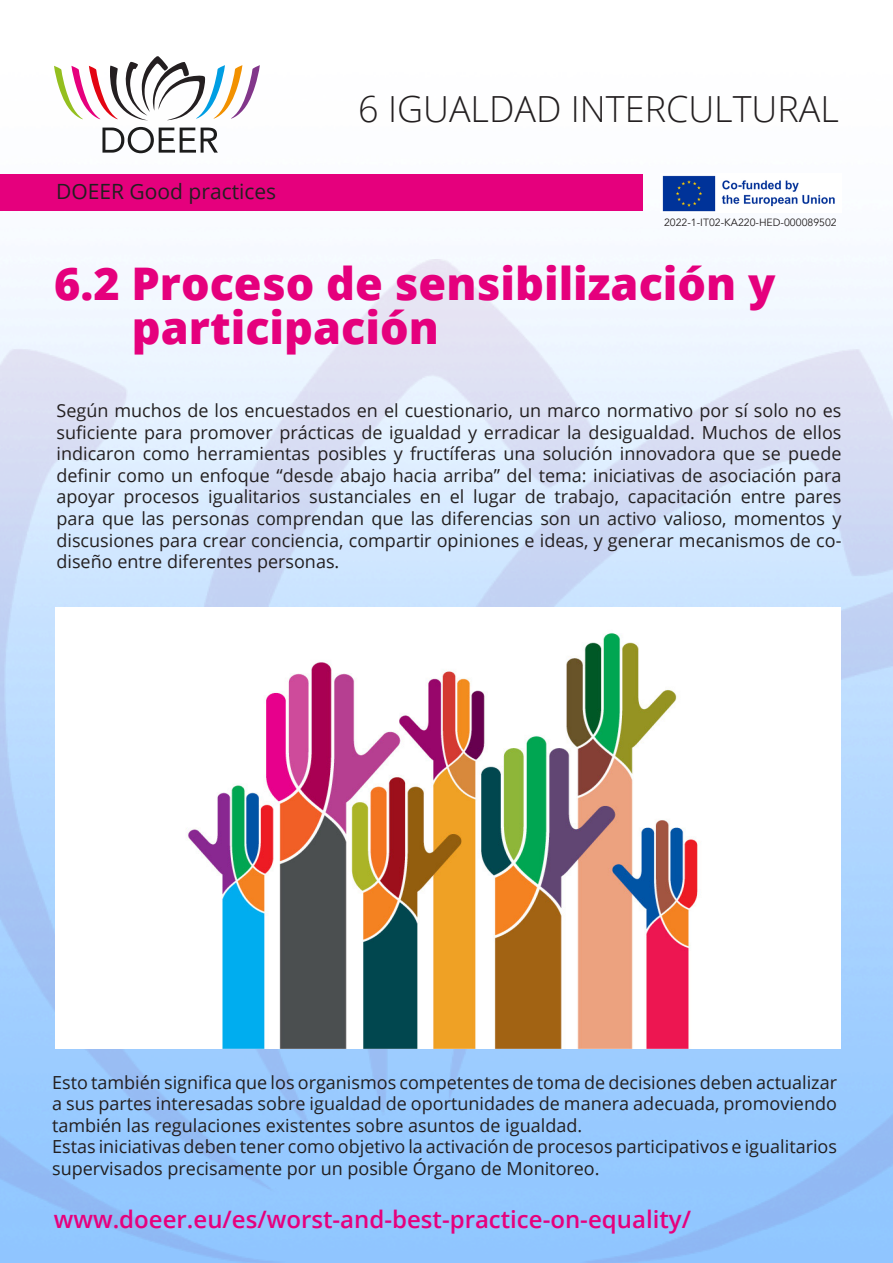
<style>
.page{position:relative;width:893px;height:1263px;background:#fff}
.page>*{position:absolute;margin:0;border:0;box-sizing:border-box;transform-origin:0 0}
.t1{font:800 45px/43.5px "Open Sans";color:#e5007d}
.t2{font:300 36px "Open Sans";color:#231f20}
.t3{font:600 24px "Open Sans";color:#e6007d}
.t4{font:21px "Open Sans";color:#231f20}
.t5{font:18px/21.6px "Open Sans";color:#231f20;text-align:justify}
.t6{font:10.5px "Avenir";color:#231f20}
</style>
<div class="page">
<div style="left:0;top:175px;width:642px;height:36px;background:#e5007d"></div>
<svg style="left:54px;top:56px;width:206px;height:65px"></svg>
<svg style="left:102px;top:127px;width:116px;height:26px"></svg>
<img style="left:662px;top:175px;width:173px;height:37px">
<img style="left:185px;top:630px;width:517px;height:419px">
<p class="t4" style="left:56px;top:177px;width:222px">DOEER Good practices</p>
<h2 class="t2" style="left:358px;top:84px;width:482px">6 IGUALDAD INTERCULTURAL</h2>
<p class="t6" style="left:664px;top:216px;width:174px">2022-1-IT02-KA220-HED-000089502</p>
<h1 class="t1" style="left:132px;top:260px;width:645px;text-indent:-78px">6.2 Proceso de sensibilización y participación</h1>
<p class="t5" style="left:56px;top:399px;width:786px">Según muchos de los encuestados en el cuestionario, un marco normativo por sí solo no es suficiente para promover prácticas de igualdad y erradicar la desigualdad. Muchos de ellos indicaron como herramientas posibles y fructíferas una solución innovadora que se puede definir como un enfoque “desde abajo hacia arriba” del tema: iniciativas de asociación para apoyar procesos igualitarios sustanciales en el lugar de trabajo, capacitación entre pares para que las personas comprendan que las diferencias son un activo valioso, momentos y discusiones para crear conciencia, compartir opiniones e ideas, y generar mecanismos de co&shy;diseño entre diferentes personas.</p>
<p class="t5" style="left:52px;top:1071px;width:786px;text-align:left">Esto también significa que los organismos competentes de toma de decisiones deben actualizar a sus partes interesadas sobre igualdad de oportunidades de manera adecuada, promoviendo también las regulaciones existentes sobre asuntos de igualdad.<br>Estas iniciativas deben tener como objetivo la activación de procesos participativos e igualitarios supervisados precisamente por un posible Órgano de Monitoreo.</p>
<h3 class="t3" style="left:54px;top:1203px;width:639px">www.doeer.eu/es/worst-and-best-practice-on-equality/</h3>
</div>
